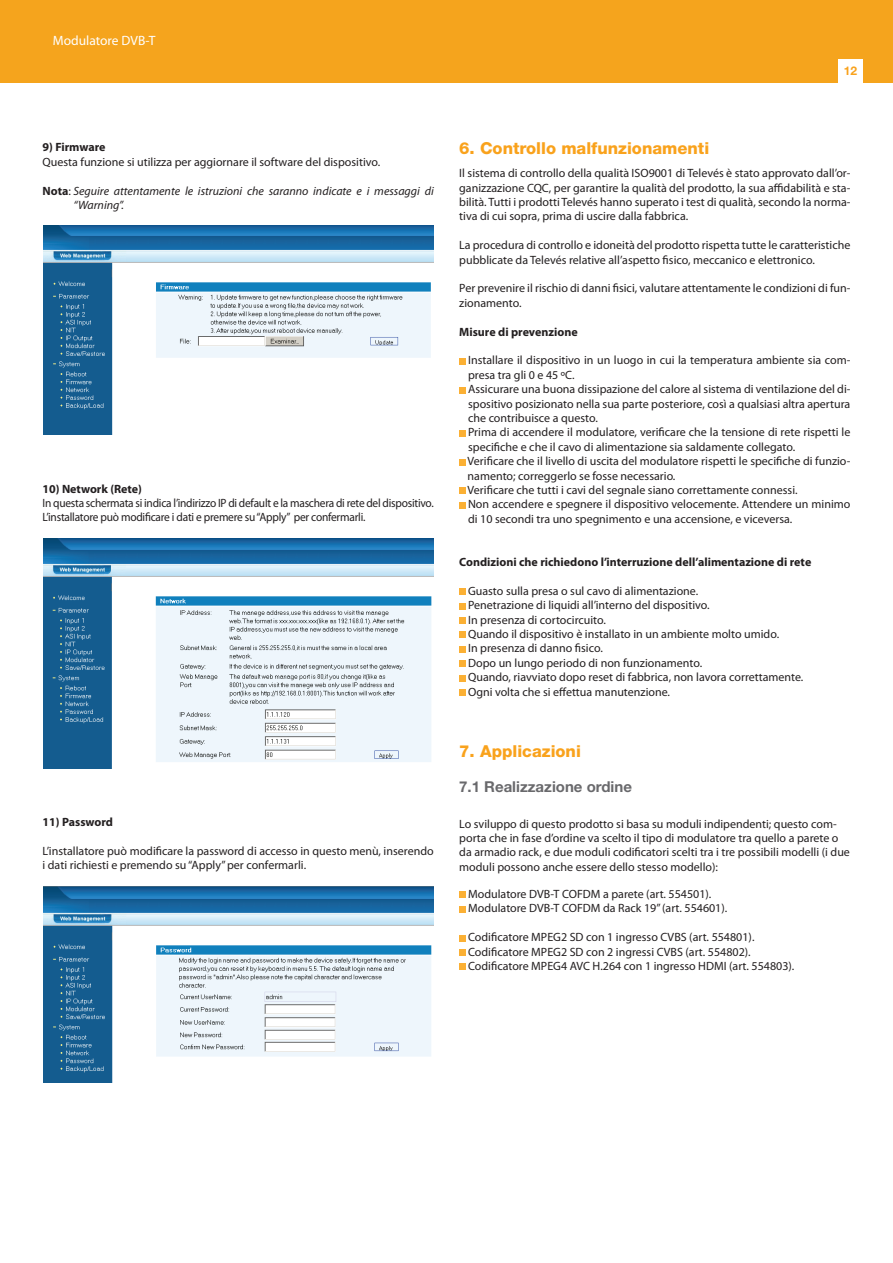
<style>
.page{position:relative;width:893px;height:1263px;background:#fff}
.page>*{position:absolute;margin:0;border:0;box-sizing:border-box;transform-origin:0 0}
.t1{font:800 16.5px "Helvetica Neue LT Std";color:#f9a21c}
.t2{font:700 15px "Helvetica Neue LT Std";color:#69696c}
.t3{font:13.5px "Myriad Pro";color:#fff}
.t4{font:12px/14.4px "Myriad Pro";color:#231f20}
.t5{font:12px/14.4px "Myriad Pro";letter-spacing:-.02em;color:#231f20;scale:.95 1}
.t6{font:700 12px "Myriad Pro";color:#231f20}
.t7{font:italic 12px/14.4px "Myriad Pro";color:#231f20}
.t8{font:700 12px "Helvetica Neue LT Std";color:#f9a21c}
.s1{font-weight:700;font-style:normal}
.s2{font-style:normal}
</style>
<div class="page">
<div style="left:0;top:0;width:893px;height:83px;background:#f5a41d"></div>
<div style="left:838px;top:59px;width:25px;height:25px;background:#fff"></div>
<img style="left:43px;top:226px;width:391px;height:209px">
<img style="left:43px;top:539px;width:391px;height:229px">
<img style="left:43px;top:886px;width:391px;height:196px">
<div style="left:459px;top:358px;width:7px;height:6px;background:#fbb034"></div>
<div style="left:459px;top:387px;width:7px;height:6px;background:#fbb034"></div>
<div style="left:459px;top:430px;width:7px;height:6px;background:#fbb034"></div>
<div style="left:459px;top:459px;width:7px;height:6px;background:#fbb034"></div>
<div style="left:459px;top:488px;width:7px;height:6px;background:#fbb034"></div>
<div style="left:459px;top:502px;width:7px;height:6px;background:#fbb034"></div>
<div style="left:459px;top:588px;width:7px;height:7px;background:#fbb034"></div>
<div style="left:459px;top:603px;width:7px;height:6px;background:#fbb034"></div>
<div style="left:459px;top:617px;width:7px;height:7px;background:#fbb034"></div>
<div style="left:459px;top:632px;width:7px;height:6px;background:#fbb034"></div>
<div style="left:459px;top:646px;width:7px;height:6px;background:#fbb034"></div>
<div style="left:459px;top:660px;width:7px;height:7px;background:#fbb034"></div>
<div style="left:459px;top:675px;width:7px;height:6px;background:#fbb034"></div>
<div style="left:459px;top:689px;width:7px;height:7px;background:#fbb034"></div>
<div style="left:459px;top:892px;width:7px;height:6px;background:#fbb034"></div>
<div style="left:459px;top:906px;width:7px;height:6px;background:#fbb034"></div>
<div style="left:459px;top:935px;width:7px;height:6px;background:#fbb034"></div>
<div style="left:459px;top:949px;width:7px;height:7px;background:#fbb034"></div>
<div style="left:459px;top:964px;width:7px;height:6px;background:#fbb034"></div>
<p class="t3" style="left:53px;top:32px;width:104px">Modulatore DVB-T</p>
<p class="t8" style="left:844px;top:63px;width:15px">12</p>
<p class="t6" style="left:43px;top:140px;width:65px">9) Firmware</p>
<p class="t4" style="left:43px;top:154px;width:339px">Questa funzione si utilizza per aggiornare il software del dispositivo.</p>
<p class="t7" style="left:73px;top:183px;width:362px;text-indent:-31px"><span class="s1">Nota</span><span class="s2">:</span> Seguire attentamente le istruzioni che saranno indicate e i messaggi di “Warning”.</p>
<p class="t6" style="left:43px;top:481px;width:101px">10) Network (Rete)</p>
<p class="t5" style="left:43px;top:495px;width:413px">In questa schermata si indica l’indirizzo IP di default e la maschera di rete del dispositivo.<br>L’installatore può modificare i dati e premere su “Apply” per confermarli.</p>
<p class="t6" style="left:43px;top:814px;width:72px">11) Password</p>
<p class="t4" style="left:43px;top:843px;width:393px">L’installatore può modificare la password di accesso in questo menù, inserendo i dati richiesti e premendo su “Apply” per confermarli.</p>
<h1 class="t1" style="left:459px;top:139px;width:251px">6. Controllo malfunzionamenti</h1>
<p class="t4" style="left:459px;top:166px;width:393px;text-align:justify">Il sistema di controllo della qualità ISO9001 di Televés è stato approvato dall’or&shy;ganizzazione CQC, per garantire la qualità del prodotto, la sua affidabilità e sta&shy;bilità. Tutti i prodotti Televés hanno superato i test di qualità, secondo la norma&shy;tiva di cui sopra, prima di uscire dalla fabbrica.</p>
<p class="t4" style="left:459px;top:238px;width:393px">La procedura di controllo e idoneità del prodotto rispetta tutte le caratteristiche pubblicate da Televés relative all’aspetto fisico, meccanico e elettronico.</p>
<p class="t4" style="left:459px;top:281px;width:393px">Per prevenire il rischio di danni fisici, valutare attentamente le condizioni di fun&shy;zionamento.</p>
<p class="t6" style="left:459px;top:324px;width:120px">Misure di prevenzione</p>
<p class="t4" style="left:468px;top:353px;width:384px">Installare il dispositivo in un luogo in cui la temperatura ambiente sia com&shy;presa tra gli 0 e 45 ºC.<br>Assicurare una buona dissipazione del calore al sistema di ventilazione del di&shy;spositivo posizionato nella sua parte posteriore, così a qualsiasi altra apertura che contribuisce a questo.<br>Prima di accendere il modulatore, verificare che la tensione di rete rispetti le specifiche e che il cavo di alimentazione sia saldamente collegato.<br>Verificare che il livello di uscita del modulatore rispetti le specifiche di funzio&shy;namento; correggerlo se fosse necessario.<br>Verificare che tutti i cavi del segnale siano correttamente connessi.<br>Non accendere e spegnere il dispositivo velocemente. Attendere un minimo di 10 secondi tra uno spegnimento e una accensione, e viceversa.</p>
<p class="t6" style="left:459px;top:554px;width:354px">Condizioni che richiedono l’interruzione dell’alimentazione di rete</p>
<p class="t4" style="left:468px;top:583px;width:337px">Guasto sulla presa o sul cavo di alimentazione.<br>Penetrazione di liquidi all’interno del dispositivo.<br>In presenza di cortocircuito.<br>Quando il dispositivo è installato in un ambiente molto umido.<br>In presenza di danno fisico.<br>Dopo un lungo periodo di non funzionamento.<br>Quando, riavviato dopo reset di fabbrica, non lavora correttamente.<br>Ogni volta che si effettua manutenzione.</p>
<h1 class="t1" style="left:459px;top:741px;width:123px">7. Applicazioni</h1>
<p class="t2" style="left:459px;top:777px;width:174px">7.1 Realizzazione ordine</p>
<p class="t4" style="left:459px;top:816px;width:392px">Lo sviluppo di questo prodotto si basa su moduli indipendenti; questo com&shy;porta che in fase d’ordine va scelto il tipo di modulatore tra quello a parete o da armadio rack, e due moduli codificatori scelti tra i tre possibili modelli (i due moduli possono anche essere dello stesso modello):</p>
<p class="t4" style="left:468px;top:886px;width:261px">Modulatore DVB-T COFDM a parete (art. 554501).<br>Modulatore DVB-T COFDM da Rack 19” (art. 554601).</p>
<p class="t4" style="left:468px;top:930px;width:328px">Codificatore MPEG2 SD con 1 ingresso CVBS (art. 554801).<br>Codificatore MPEG2 SD con 2 ingressi CVBS (art. 554802).<br>Codificatore MPEG4 AVC H.264 con 1 ingresso HDMI (art. 554803).</p>
</div>
